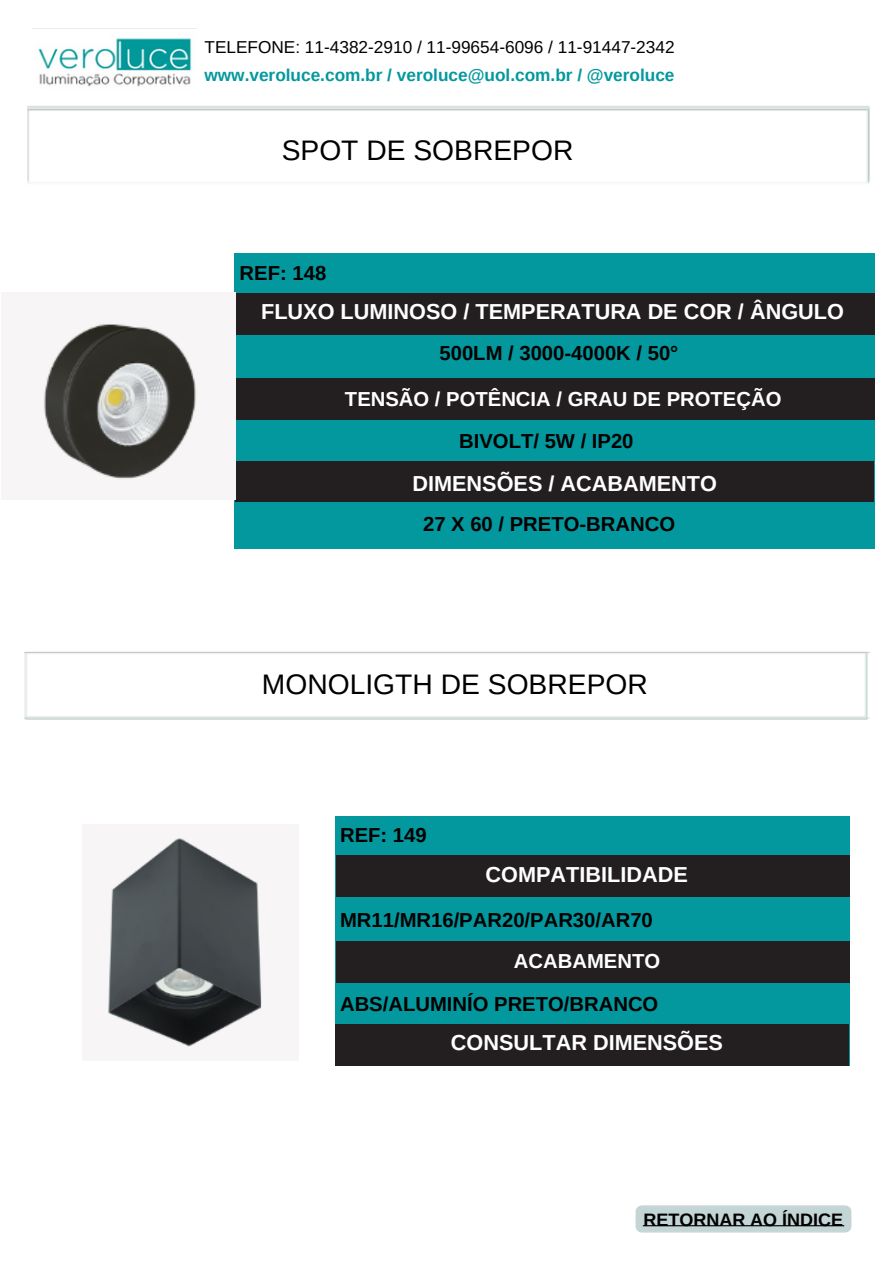
<style>
.page{position:relative;width:894px;height:1264px;background:#fff}
.page>*{position:absolute;margin:0;border:0;box-sizing:border-box;transform-origin:0 0}
.t1{font:28.2px "Arimo";color:#000}
.t2{font:700 21.6px "Arimo";color:#fff}
.t3{font:700 20.25px "Arimo";color:#000}
.t4{font:700 20.25px "Arimo";color:#fff}
.t5{font:700 18px "Arimo";color:#000}
.t6{font:17.25px "Arimo";color:#000}
.t7{font:700 17.25px "Arimo";color:#03989e}
</style>
<div class="page">
<img style="left:33px;top:28px;width:163px;height:59px">
<img style="left:27px;top:106px;width:843px;height:78px">
<img style="left:26px;top:651px;width:842px;height:69px">
<img style="left:635px;top:1205px;width:217px;height:28px">
<div style="left:234px;top:253px;width:640px;height:250px;background:#03989e"></div>
<div style="left:236px;top:378px;width:638px;height:42px;background:#231f20"></div>
<div style="left:235px;top:461px;width:638px;height:42px;background:#231f20"></div>
<div style="left:236px;top:292px;width:638px;height:42px;background:#231f20"></div>
<div style="left:234px;top:503px;width:640px;height:46px;background:#03989e"></div>
<img style="left:43px;top:292px;width:192px;height:207px">
<img style="left:108px;top:838px;width:156px;height:209px">
<div style="left:334px;top:816px;width:515px;height:249px;background:#03989e"></div>
<div style="left:336px;top:940px;width:513px;height:42px;background:#231f20"></div>
<div style="left:335px;top:1023px;width:513px;height:42px;background:#231f20"></div>
<div style="left:336px;top:855px;width:513px;height:42px;background:#231f20"></div>
<h2 class="t6" style="left:204px;top:38px;width:471px">TELEFONE: 11-4382-2910 / 11-99654-6096 / 11-91447-2342</h2>
<h2 class="t7" style="left:204px;top:66px;width:471px">www.veroluce.com.br / veroluce@uol.com.br / @veroluce</h2>
<h2 class="t1" style="left:281px;top:134px;width:293px">SPOT DE SOBREPOR</h2>
<h2 class="t3" style="left:239px;top:261px;width:88px">REF: 148</h2>
<p class="t2" style="left:261px;top:299px;width:584px">FLUXO LUMINOSO / TEMPERATURA DE COR / ÂNGULO</p>
<p class="t3" style="left:439px;top:341px;width:240px">500LM / 3000-4000K / 50°</p>
<p class="t4" style="left:345px;top:387px;width:438px">TENSÃO / POTÊNCIA / GRAU DE PROTEÇÃO</p>
<h1 class="t3" style="left:459px;top:430px;width:176px">BIVOLT/ 5W / IP20</h1>
<h2 class="t2" style="left:412px;top:472px;width:306px">DIMENSÕES / ACABAMENTO</h2>
<p class="t3" style="left:423px;top:513px;width:253px">27 X 60 / PRETO-BRANCO</p>
<h2 class="t1" style="left:262px;top:668px;width:387px">MONOLIGTH DE SOBREPOR</h2>
<h2 class="t3" style="left:340px;top:824px;width:88px">REF: 149</h2>
<h2 class="t2" style="left:485px;top:862px;width:204px">COMPATIBILIDADE</h2>
<h2 class="t3" style="left:340px;top:909px;width:314px">MR11/MR16/PAR20/PAR30/AR70</h2>
<h2 class="t4" style="left:513px;top:950px;width:148px">ACABAMENTO</h2>
<h2 class="t3" style="left:340px;top:992px;width:320px">ABS/ALUMINÍO PRETO/BRANCO</h2>
<h2 class="t2" style="left:451px;top:1030px;width:273px">CONSULTAR DIMENSÕES</h2>
<h2 class="t5" style="left:643px;top:1209px;width:201px">RETORNAR AO ÍNDICE</h2>
</div>
